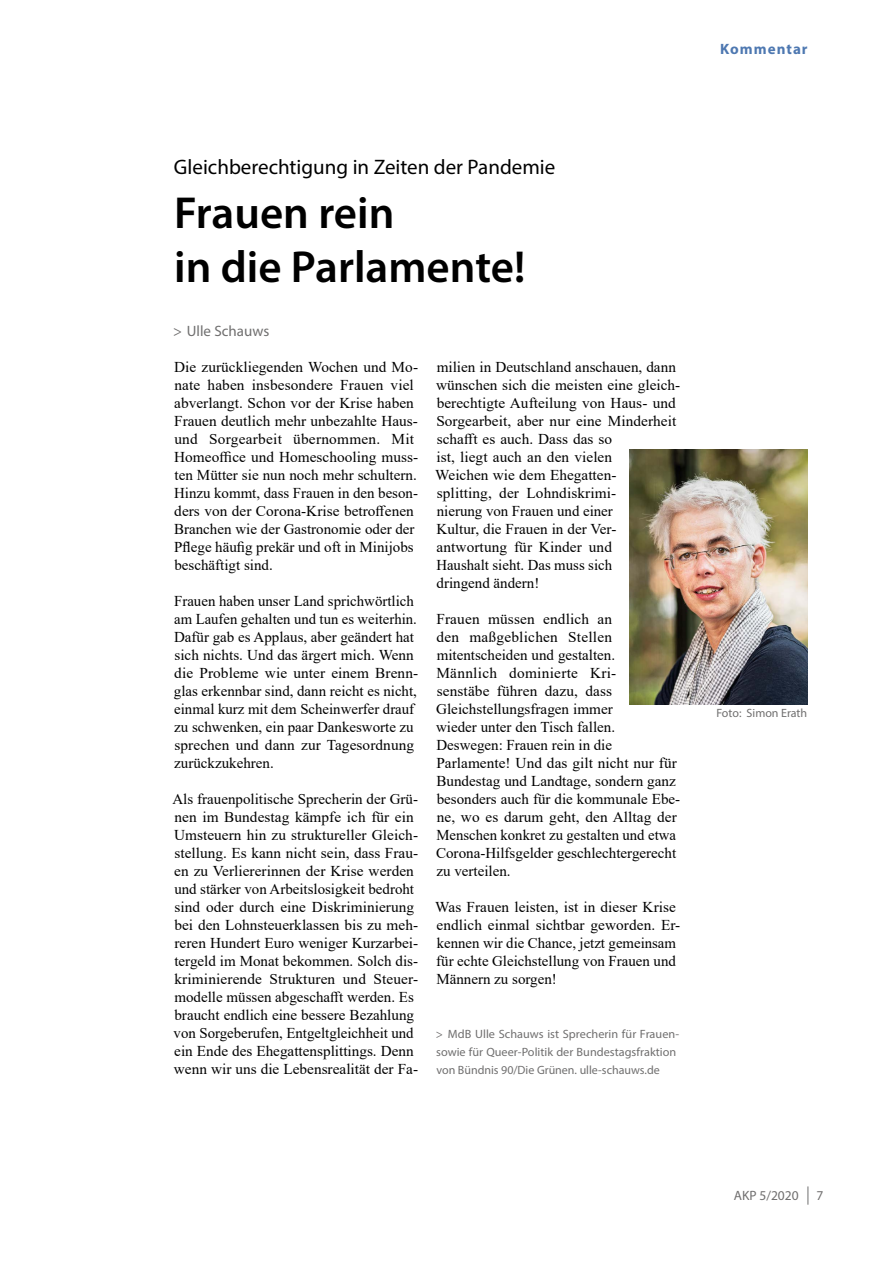
<style>
.page{position:relative;width:893px;height:1263px;background:#fff}
.page>*{position:absolute;margin:0;border:0;box-sizing:border-box;transform-origin:0 0}
.t1{font:600 45px/54px "Myriad Pro";color:#000}
.t2{font:21px "Myriad Pro";color:#000}
.t3{font:15px/18px "Times New Roman";color:#000}
.t4{font:15px "Myriad Pro";color:#706f6f}
.t5{font:700 15px "Myriad Pro";letter-spacing:.07em;color:#4e78b1}
.t6{font:13.5px "Myriad Pro";color:#706f6f}
.t7{font:12px/18px "Myriad Pro";color:#706f6f}
</style>
<div class="page">
<svg style="left:807px;top:1186px;width:1px;height:19px"></svg>
<img style="left:630px;top:450px;width:178px;height:254px">
<p class="t5" style="left:720px;top:39px;width:89px">Kommentar</p>
<h2 class="t2" style="left:174px;top:154px;width:383px">Gleichberechtigung in Zeiten der Pandemie</h2>
<h1 class="t1" style="left:174px;top:184px;width:353px">Frauen rein<br>in die Parlamente!</h1>
<p class="t4" style="left:173px;top:321px;width:98px">&gt; Ulle Schauws</p>
<p class="t3" style="left:174px;top:357px;width:245px">Die zurückliegenden Wochen und Mo&shy;nate haben insbesondere Frauen viel abverlangt. Schon vor der Krise haben Frauen deutlich mehr unbezahlte Haus&shy;und Sorgearbeit übernommen. Mit Home-office und Homeschooling muss&shy;ten Mütter sie nun noch mehr schultern.<br>Hinzu kommt, dass Frauen in den beson&shy;ders von der Corona-Krise betroffenen Branchen wie der Gastronomie oder der Pflege häufig prekär und oft in Minijobs beschäftigt sind.</p>
<p class="t3" style="left:174px;top:591px;width:246px">Frauen haben unser Land sprichwörtlich am Laufen gehalten und tun es weiterhin.<br>Dafür gab es Applaus, aber geändert hat sich nichts. Und das ärgert mich. Wenn die Probleme wie unter einem Brenn&shy;glas erkennbar sind, dann reicht es nicht, einmal kurz mit dem Scheinwerfer drauf zu schwenken, ein paar Dankesworte zu sprechen und dann zur Tagesordnung zurückzukehren.</p>
<p class="t3" style="left:172px;top:789px;width:247px">Als frauenpolitische Sprecherin der Grü&shy;nen im Bundestag kämpfe ich für ein Umsteuern hin zu struktureller Gleich&shy;stellung. Es kann nicht sein, dass Frau&shy;en zu Verliererinnen der Krise werden und stärker von Arbeitslosigkeit bedroht sind oder durch eine Diskriminierung bei den Lohnsteuerklassen bis zu meh&shy;reren Hundert Euro weniger Kurzarbei&shy;tergeld im Monat bekommen. Solch dis&shy;kriminierende Strukturen und Steuer&shy;modelle müssen abgeschafft werden. Es braucht endlich eine bessere Bezahlung von Sorgeberufen, Entgeltgleichheit und ein Ende des Ehegattensplittings. Denn wenn wir uns die Lebensrealität der Fa-</p>
<p class="t3" style="left:435px;top:357px;width:246px">milien in Deutschland anschauen, dann wünschen sich die meisten eine gleich&shy;berechtigte Aufteilung von Haus- und<br>Sorgearbeit, aber nur eine Minderheit schafft es auch. Dass das so<br>ist, liegt auch an den vielen<br>Weichen wie dem Ehegatten-<br>splitting, der Lohndiskrimi-<br>nierung von Frauen und einer<br>Kultur, die Frauen in der Ver&shy;antwortung für Kinder und<br>Haushalt sieht. Das muss sich<br>dringend ändern!</p>
<p class="t3" style="left:436px;top:609px;width:246px">Frauen müssen endlich an<br>den maßgeblichen Stellen mitentscheiden und gestalten.<br>Männlich dominierte Kri-<br>senstäbe führen dazu, dass<br>Gleichstellungsfragen immer<br>wieder unter den Tisch fallen.<br>Deswegen: Frauen rein in die<br>Parlamente! Und das gilt nicht nur für<br>Bundestag und Landtage, sondern ganz besonders auch für die kommunale Ebe&shy;ne, wo es darum geht, den Alltag der<br>Menschen konkret zu gestalten und etwa<br>Corona-Hilfsgelder geschlechtergerecht zu verteilen.</p>
<p class="t3" style="left:435px;top:897px;width:247px">Was Frauen leisten, ist in dieser Krise endlich einmal sichtbar geworden. Er&shy;kennen wir die Chance, jetzt gemeinsam für echte Gleichstellung von Frauen und Männern zu sorgen!</p>
<p class="t7" style="left:436px;top:1024px;width:245px">&gt; MdB Ulle Schauws ist Sprecherin für Frauen&shy;sowie für Queer-Politik der Bundestagsfraktion von Bündnis 90/Die Grünen. ulle-schauws.de</p>
<p class="t7" style="left:716px;top:704px;width:92px">Foto: Simon Erath</p>
<p class="t6" style="left:734px;top:1187px;width:66px">AKP 5/2020</p>
<p class="t6" style="left:816px;top:1187px;width:8px">7</p>
</div>
